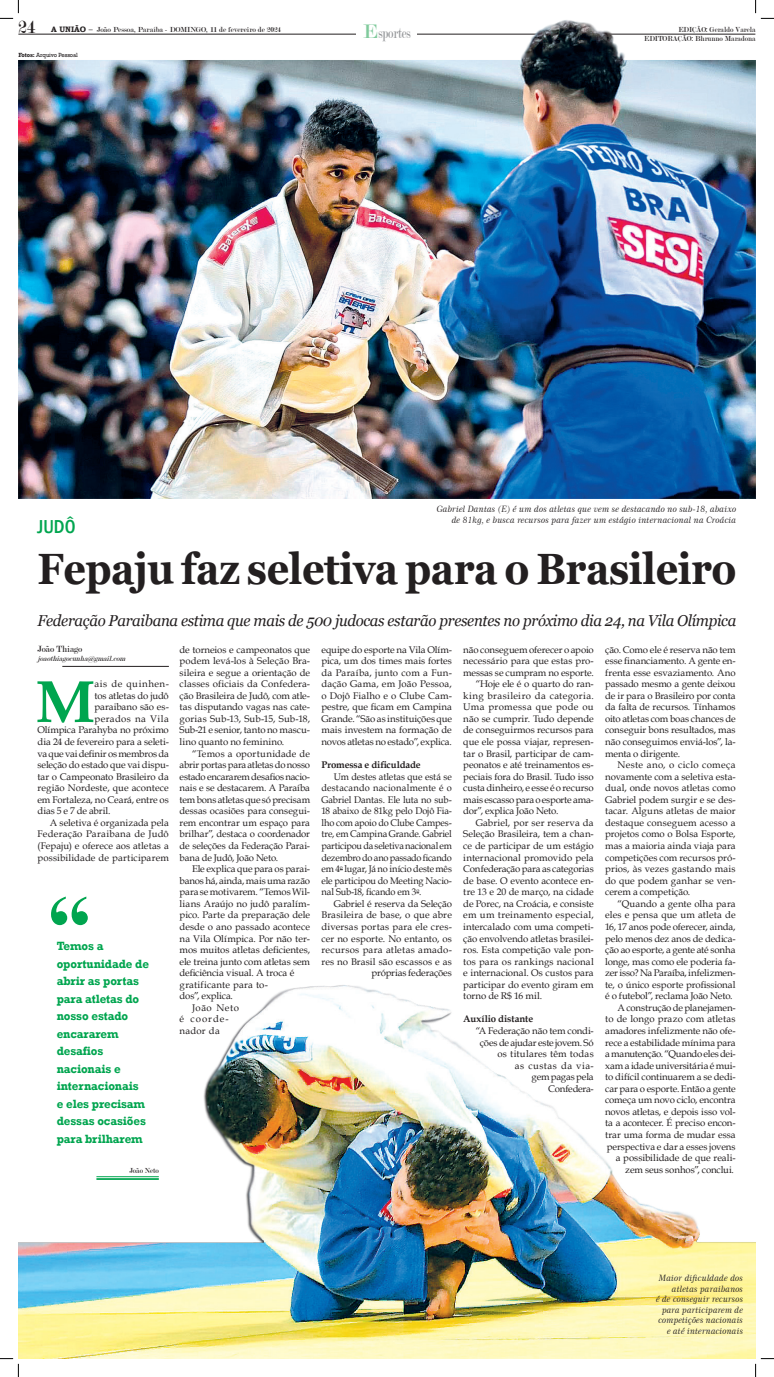
<style>
.page{position:relative;width:774px;height:1377px;background:#fff}
.page>*{position:absolute;margin:0;border:0;box-sizing:border-box;transform-origin:0 0}
.t1{font:700 87.5px "Times New Roman";color:#00a54f}
._0_-_Textos{font:700 59.5px "Book Antiqua";color:#00a54f}
.t2{font:700 43.75px "Georgia";letter-spacing:-.01em;color:#231f20;scale:.9 1}
.t3{font:21px "Modern";color:#80ca9c}
.t4{font:500 condensed 19.25px "Franklin Gothic";color:#00a54f}
.t5{font:italic 15.75px "Georgia";letter-spacing:-.02em;color:#231f20;scale:.95 1}
.t6{font:15.75px "Modern";color:#939598;scale:.75 1}
.t7{font:700 12.25px/17.5px "Rockwell";letter-spacing:-.01em;color:#00a54f;scale:.95 1}
._0_-_Textos-2{font:9.62px/11.5px "Book Antiqua";letter-spacing:-.005em;color:#231f20;text-align:justify}
._0_-_Textos-3{font:9.62px/11.5px "Book Antiqua";letter-spacing:-.005em;color:#231f20;text-align:justify;scale:.96 1}
._0_-_Textos-4{font:700 9.62px "Book Antiqua";letter-spacing:-.005em;color:#231f20}
._0_-_Textos-5{font:9.62px "Book Antiqua";letter-spacing:-.025em;color:#231f20}
._0_-_Textos-6{font:9.62px/11.5px "Book Antiqua";letter-spacing:.05em;color:#231f20}
._0_-_Textos-7{font:9.62px "Book Antiqua";letter-spacing:.06em;color:#231f20}
._0_-_Textos-8{font:9.62px "Book Antiqua";letter-spacing:.045em;color:#231f20}
._8_-_Referencia_do_r{font:9.62px "Modern";color:#231f20;scale:.95 1}
.t8{font:8.75px/10.5px "Century 751 BT Italic B";color:#231f20;text-align:right}
.t9{font:7.88px "Modern";color:#231f20}
.t10{font:7.88px "Modern";color:#231f20;scale:.95 1}
._8_-_Referencia_do_r-2{font:italic 7.88px "Modern";color:#231f20;scale:.95 1}
.t11{font:6.12px "Rockwell";letter-spacing:-.01em;color:#231f20;scale:.95 1}
.s1{font-size:19.25px}
.s2{font-family:"Bookman Old Style";font-weight:700}
.s3{font-family:"Bookman Old Style"}
.s4{font-weight:700}
</style>
<div class="page">
<img style="left:18px;top:20px;width:737px;height:478px">
<hr style="left:62px;top:666px;width:107px;height:1px;background:#231f20">
<img style="left:18px;top:985px;width:737px;height:373px">
<hr style="left:96px;top:1176px;width:63px;height:1px;background:#00a54f">
<hr style="left:96px;top:1177px;width:63px;height:2px;background:#00a54f">
<svg style="left:0;top:0;width:19px;height:19px"></svg>
<svg style="left:0;top:1357px;width:19px;height:19px"></svg>
<svg style="left:755px;top:0;width:18px;height:19px"></svg>
<svg style="left:754px;top:1357px;width:19px;height:19px"></svg>
<p class="t9" style="left:18px;top:25px;width:264px"><span class="s1">24</span> <span class="s2">A UNIÃO</span> <span class="s3">–</span> João Pessoa, Paraíba - DOMINGO, 11 de fevereiro de 2024</p>
<p class="t10" style="left:678px;top:26px;width:83px">EDIÇÃO: Geraldo Varela</p>
<p class="t3" style="left:363px;top:21px;width:16px">E</p>
<p class="t6" style="left:378px;top:26px;width:45px">sportes</p>
<p class="t10" style="left:644px;top:35px;width:119px">EDITORAÇÃO: Bhrunno Maradona</p>
<p class="t11" style="left:18px;top:51px;width:64px"><span class="s4">Fotos:</span> Arquivo Pessoal</p>
<p class="t4" style="left:37px;top:513px;width:40px">JUDÔ</p>
<p class="t8" style="left:436px;top:504px;width:301px">Gabriel Dantas (E) é um dos atletas que vem se destacando no sub-18, abaixo de 81kg, e busca recursos para fazer um estágio internacional na Croácia</p>
<p class="t2" style="left:37px;top:540px;width:778px">Fepaju faz seletiva para o Brasileiro</p>
<p class="t5" style="left:37px;top:611px;width:737px">Federação Paraibana estima que mais de 500 judocas estarão presentes no próximo dia 24, na Vila Olímpica</p>
<p class="_8_-_Referencia_do_r" style="left:37px;top:644px;width:49px">João Thiago</p>
<p class="_8_-_Referencia_do_r-2" style="left:37px;top:654px;width:96px">j oaothiagocunha@gmail.com</p>
<p class="_0_-_Textos" style="left:36px;top:661px;width:61px">M</p>
<p class="_0_-_Textos-7" style="left:94px;top:677px;width:76px">ais de quinhen-</p>
<p class="_0_-_Textos-2" style="left:94px;top:689px;width:76px">tos atletas do judô</p>
<p class="_0_-_Textos-2" style="left:94px;top:701px;width:76px">paraibano são es-</p>
<p class="_0_-_Textos-8" style="left:94px;top:711px;width:76px">perados na Vila</p>
<p class="_0_-_Textos-2" style="left:37px;top:724px;width:133px">Olímpica Parahyba no próximo</p>
<p class="_0_-_Textos-2" style="left:37px;top:735px;width:133px">dia 24 de fevereiro para a seleti-</p>
<p class="_0_-_Textos-5" style="left:37px;top:746px;width:133px">va que vai definir os membros da</p>
<p class="_0_-_Textos-2" style="left:37px;top:758px;width:133px">seleção do estado que vai dispu-</p>
<p class="_0_-_Textos-2" style="left:37px;top:770px;width:133px">tar o Campeonato Brasileiro da</p>
<p class="_0_-_Textos-2" style="left:37px;top:781px;width:133px">região Nordeste, que acontece</p>
<p class="_0_-_Textos-2" style="left:37px;top:793px;width:133px">em Fortaleza, no Ceará, entre os</p>
<p class="_0_-_Textos-2" style="left:37px;top:805px;width:74px">dias 5 e 7 de abril.</p>
<p class="_0_-_Textos-2" style="left:37px;top:816px;width:133px;text-indent:12px">A seletiva é organizada pela Federação Paraibana de Judô (Fepaju) e oferece aos atletas a possibilidade de participarem</p>
<p class="t1" style="left:48px;top:863px;width:45px">“</p>
<p class="t7" style="left:57px;top:937px;width:99px">Temos a oportunidade de abrir as portas para atletas do nosso estado encararem desafios nacionais e internacionais<br>e eles precisam dessas ocasiões para brilharem</p>
<p class="t10" style="left:129px;top:1166px;width:32px">João Neto</p>
<p class="_0_-_Textos-2" style="left:179px;top:643px;width:132px">de torneios e campeonatos que podem levá-los à Seleção Bra&shy;sileira e segue a orientação de classes oficiais da Confedera&shy;ção Brasileira de Judô, com atle&shy;tas disputando vagas nas cate&shy;gorias Sub-13, Sub-15, Sub-18, Sub-21 e senior, tanto no mascu&shy;lino quanto no feminino.</p>
<p class="_0_-_Textos-2" style="left:179px;top:747px;width:132px;text-indent:12px">“Temos a oportunidade de abrir portas para atletas do nosso estado encararem desafios nacio&shy;nais e se destacarem. A Paraíba tem bons atletas que só precisam dessas ocasiões para consegui&shy;rem encontrar um espaço para brilhar”, destaca o coordenador de seleções da Federação Parai&shy;bana de Judô, João Neto.</p>
<p class="_0_-_Textos-2" style="left:179px;top:862px;width:132px;text-align:left;text-indent:12px">Ele explica que para os parai&shy;banos há, ainda, mais uma razão para se motivarem. “Temos Wil&shy;lians Araújo no judô paralím&shy;pico. Parte da preparação dele desde o ano passado acontece na Vila Olímpica. Por não ter&shy;mos muitos atletas deficientes, ele treina junto com atletas sem deficiência visual. A troca é gratificante para to-<br>dos”, explica.</p>
<p class="_0_-_Textos-6" style="left:179px;top:1001px;width:61px;text-indent:12px">João Neto é coorde&shy;nador da</p>
<p class="_0_-_Textos-2" style="left:321px;top:643px;width:132px">equipe do esporte na Vila Olím&shy;pica, um dos times mais fortes da Paraíba, junto com a Fun&shy;dação Gama, em João Pessoa, o Dojô Fialho e o Clube Cam&shy;pestre, que ficam em Campina Grande. “São as instituições que mais investem na formação de novos atletas no estado”, explica.</p>
<p class="_0_-_Textos-4" style="left:321px;top:758px;width:101px">Promessa e dificuldade</p>
<p class="_0_-_Textos-3" style="left:321px;top:770px;width:137px;text-indent:12px">Um destes atletas que está se destacando nacionalmente é o Gabriel Dantas. Ele luta no sub-18 abaixo de 81kg pelo Dojô Fia&shy;lho com apoio do Clube Campes&shy;tre, em Campina Grande. Gabriel participou da seletiva nacional em dezembro do ano passado ficando em 4<sup>o</sup> lugar, Já no início deste mês ele participou do Meeting Nacio&shy;nal Sub-18, ficando em 3<sup>o</sup>.</p>
<p class="_0_-_Textos-2" style="left:321px;top:897px;width:132px;text-align:right">Gabriel é reserva da Seleção<br>Brasileira de base, o que abre diversas portas para ele cres&shy;cer no esporte. No entanto, os recursos para atletas amado&shy;res no Brasil são escassos e as próprias federações</p>
<p class="_0_-_Textos-2" style="left:463px;top:643px;width:132px">não conseguem oferecer o apoio necessário para que estas pro&shy;messas se cumpram no esporte.</p>
<p class="_0_-_Textos-2" style="left:463px;top:678px;width:132px;text-indent:12px">“Hoje ele é o quarto do ran&shy;king brasileiro da categoria.<br>Uma promessa que pode ou não se cumprir. Tudo depende de conseguirmos recursos para que ele possa viajar, represen&shy;tar o Brasil, participar de cam&shy;peonatos e até treinamentos es&shy;peciais fora do Brasil. Tudo isso custa dinheiro, e esse é o recurso mais escasso para o esporte ama&shy;dor”, explica João Neto.</p>
<p class="_0_-_Textos-2" style="left:463px;top:816px;width:132px;text-indent:12px">Gabriel, por ser reserva da Seleção Brasileira, tem a chan&shy;ce de participar de um estágio internacional promovido pela Confederação para as categorias de base. O evento acontece en&shy;tre 13 e 20 de março, na cidade de Porec, na Croácia, e consiste em um treinamento especial, intercalado com uma competi&shy;ção envolvendo atletas brasilei&shy;ros. Esta competição vale pon&shy;tos para os rankings nacional e internacional. Os custos para participar do evento giram em torno de R$ 16 mil.</p>
<p class="_0_-_Textos-4" style="left:463px;top:1012px;width:71px">Auxílio distante</p>
<p class="_0_-_Textos-2" style="left:475px;top:1024px;width:119px;text-align:right">“A Federação não tem condi&shy;ções de ajudar este jovem. Só os titulares têm todas<br>as custas da via-<br>gem pagas pela<br>Confedera-</p>
<p class="_0_-_Textos-2" style="left:605px;top:643px;width:132px">ção. Como ele é reserva não tem esse financiamento. A gente en&shy;frenta esse esvaziamento. Ano passado mesmo a gente deixou de ir para o Brasileiro por conta da falta de recursos. Tínhamos oito atletas com boas chances de conseguir bons resultados, mas não conseguimos enviá-los”, la&shy;menta o dirigente.</p>
<p class="_0_-_Textos-2" style="left:605px;top:758px;width:132px;text-indent:12px">Neste ano, o ciclo começa novamente com a seletiva esta&shy;dual, onde novos atletas como Gabriel podem surgir e se des&shy;tacar. Alguns atletas de maior destaque conseguem acesso a projetos como o Bolsa Esporte, mas a maioria ainda viaja para competições com recursos pró&shy;prios, às vezes gastando mais do que podem ganhar se ven&shy;cerem a competição.</p>
<p class="_0_-_Textos-2" style="left:605px;top:897px;width:132px;text-indent:12px">“Quando a gente olha para eles e pensa que um atleta de 16, 17 anos pode oferecer, ainda, pelo menos dez anos de dedica&shy;ção ao esporte, a gente até sonha longe, mas como ele poderia fa&shy;zer isso? Na Paraíba, infelizmen&shy;te, o único esporte profissional é o futebol”, reclama João Neto.</p>
<p class="_0_-_Textos-2" style="left:605px;top:1001px;width:132px;text-align:right">A construção de planejamen-<br>to de longo prazo com atletas amadores infelizmente não ofe&shy;rece a estabilidade mínima para a manutenção. “Quando eles dei&shy;xam a idade universitária é mui&shy;to difícil continuarem a se dedi&shy;car para o esporte. Então a gente começa um novo ciclo, encontra novos atletas, e depois isso vol&shy;ta a acontecer. É preciso encon&shy;trar uma forma de mudar essa perspectiva e dar a esses jovens a possibilidade de que reali&shy;zem seus sonhos”, conclui.</p>
<p class="t8" style="left:658px;top:1272px;width:86px">Maior dificuldade dos atletas paraibanos</p>
<p class="t8" style="left:656px;top:1293px;width:89px">é de conseguir recursos para participarem de competições nacionais</p>
<p class="t8" style="left:667px;top:1324px;width:78px">e até internacionais</p>
</div>
